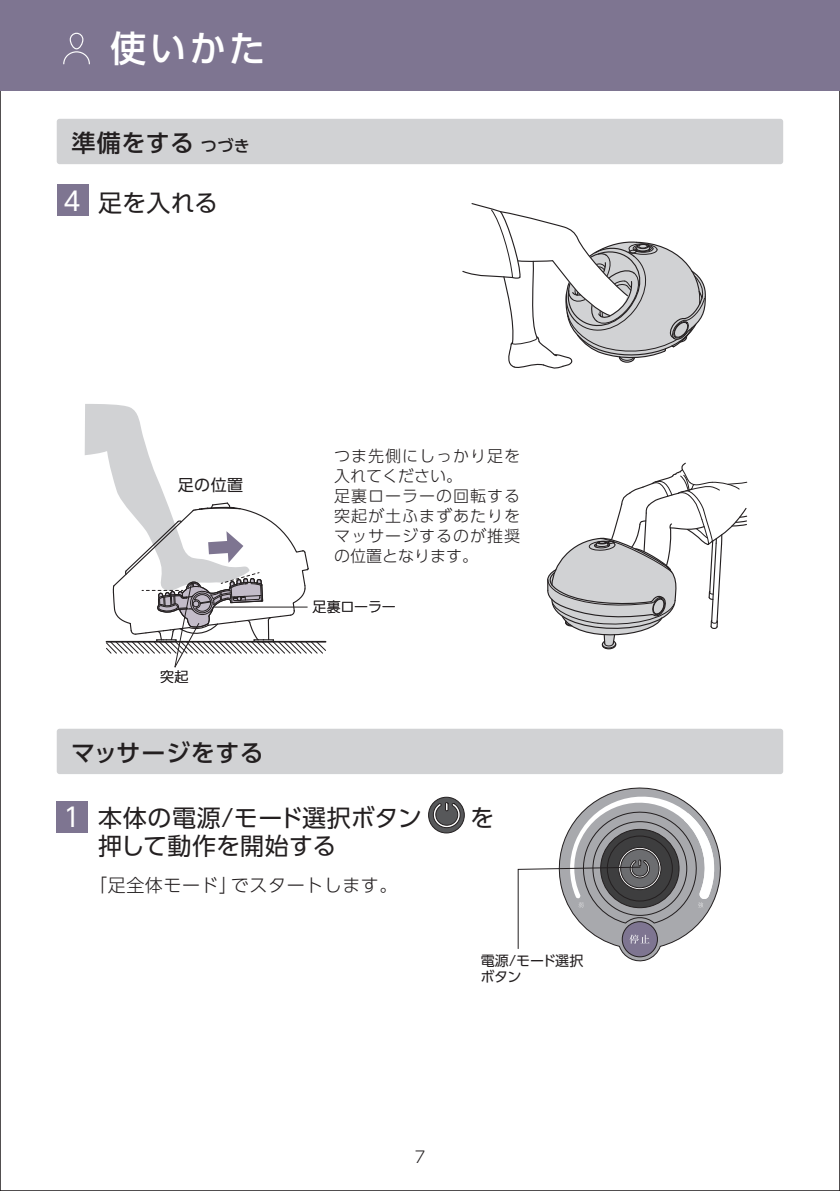
<style>
.page{position:relative;width:840px;height:1191px;background:#fff}
.page>*{position:absolute;margin:0;border:0;box-sizing:border-box;transform-origin:0 0}
.t1{font:500 36px "UD Shin Go Pr 6 N";color:#fff}
.t2{font:26px "UD Shin Go Pr 6 N";color:#fff}
.t3{font:24px/28px "UD Shin Go Pr 6 N";color:#231f20}
.t4{font:500 24px "UD Shin Go Pr 6 N";letter-spacing:.02em;color:#231f20}
.t5{font:300 18px "UD Shin Go Pr 6 N";letter-spacing:.03em;color:#231f20}
.t6{font:300 16px/20px "UD Shin Go Pr 6 N";letter-spacing:.06em;color:#231f20}
.t7{font:16px "UD Shin Go Pr 6 N";color:#231f20}
.t8{font:14px/16px "UD Shin Go Pr 6 N";letter-spacing:-.025em;color:#231f20}
.t9{font:300 14px "UD Shin Go Pr 6 N";letter-spacing:-.015em;color:#231f20}
.s1{font-size:16px}
.s2{font-size:26px;color:#fff}
</style>
<div class="page">
<div style="left:0;top:0;width:839px;height:90px;background:#7e7591"></div>
<svg style="left:63px;top:33px;width:27px;height:31px"></svg>
<div style="left:57px;top:185px;width:31px;height:31px;background:#7e7591"></div>
<div style="left:57px;top:728px;width:725px;height:46px;background:#d1d2d4;border-radius:3px"></div>
<svg style="left:428px;top:797px;width:36px;height:36px"></svg>
<div style="left:428px;top:797px;width:36px;height:36px;border:1px solid #231f20;border-radius:50%"></div>
<svg style="left:432px;top:801px;width:29px;height:27px"></svg>
<svg style="left:462px;top:203px;width:244px;height:166px"></svg>
<svg style="left:547px;top:462px;width:200px;height:187px"></svg>
<svg style="left:85px;top:404px;width:241px;height:264px"></svg>
<svg style="left:517px;top:787px;width:204px;height:175px"></svg>
<div style="left:57px;top:801px;width:31px;height:31px;background:#7e7591"></div>
<div style="left:57px;top:119px;width:725px;height:45px;background:#d1d2d4;border-radius:3px"></div>
<h1 class="t1" style="left:110px;top:19px;width:156px">使いかた</h1>
<h3 class="t4" style="left:71px;top:123px;width:180px">準備をする <span class="s1">つづき</span></h3>
<h2 class="t2" style="left:63px;top:180px;width:19px">4</h2>
<h3 class="t3" style="left:98px;top:188px;width:121px">足を入れる</h3>
<p class="t7" style="left:178px;top:472px;width:67px">足の位置</p>
<p class="t9" style="left:160px;top:665px;width:30px">突起</p>
<h3 class="t4" style="left:71px;top:733px;width:194px">マッサージをする</h3>
<p class="t6" style="left:334px;top:445px;width:187px">つま先側にしっかり足を入れてください。<br>足裏ローラーの回転する突起が土ふまずあたりをマッサージするのが推奨の位置となります。</p>
<p class="t9" style="left:312px;top:595px;width:85px">足裏ローラー</p>
<h3 class="t3" style="left:98px;top:802px;width:397px;text-indent:-35px"><span class="s2">1</span> 本体の電源/モード選択ボタン　　を押して動作を開始する</h3>
<p class="t5" style="left:89px;top:871px;width:309px">「足全体モード」でスタートします。</p>
<p class="t8" style="left:480px;top:952px;width:104px">電源/モード選択ボタン</p>
<p class="t6" style="left:414px;top:1146px;width:12px">7</p>
</div>
